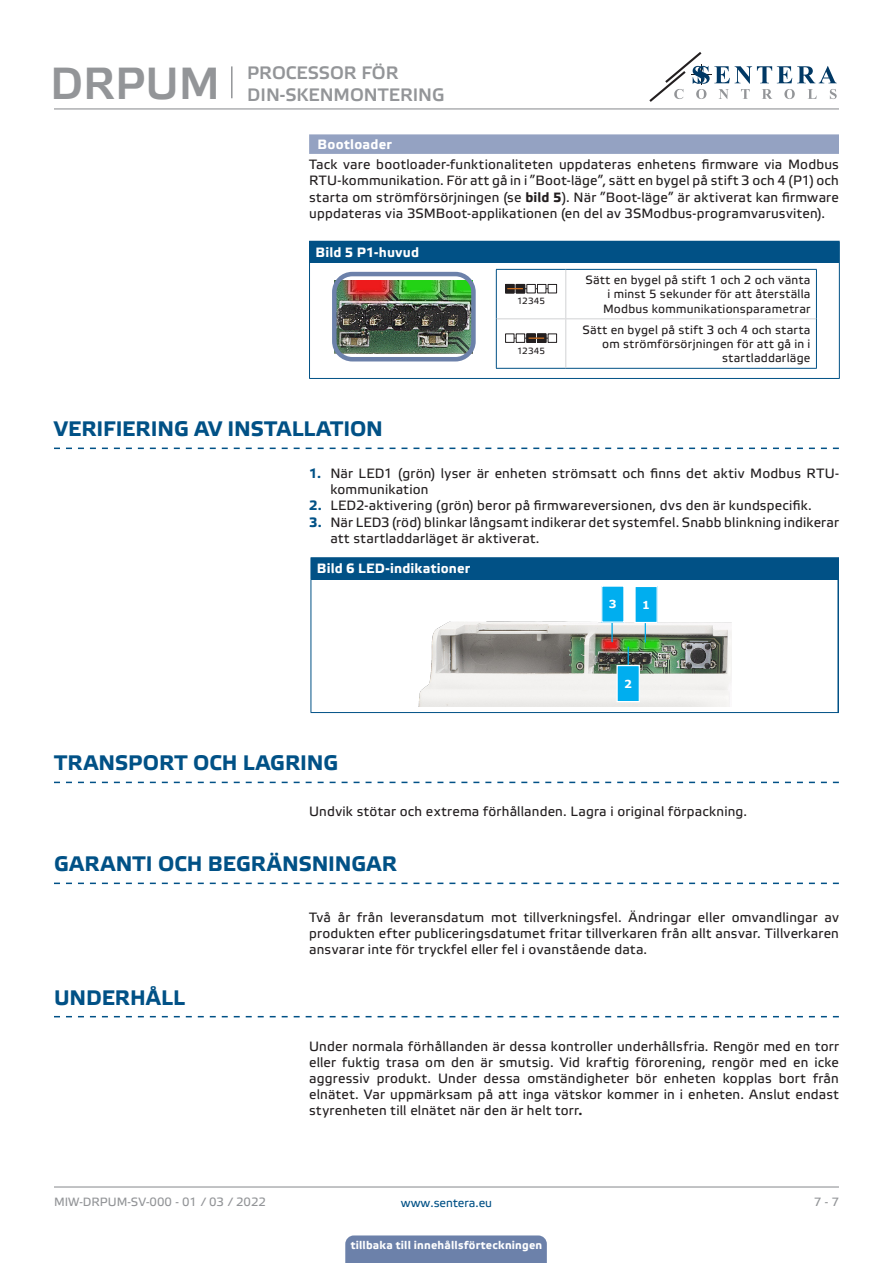
<style>
.page{position:relative;width:893px;height:1263px;background:#fff}
.page>*{position:absolute;margin:0;border:0;box-sizing:border-box;transform-origin:0 0}
.t1{font:45px "Etelka Medium Pro";color:#939598}
.t2{font:700 21px "Etelka Text Pro";letter-spacing:.005em;color:#015186}
.t3{font:18px "Etelka Medium Pro";color:#939598}
.bullet{font:13.5px/16.2px "Etelka Text Pro";letter-spacing:.015em;color:#231f20}
.body{font:13.5px/16.2px "Etelka Text Pro";letter-spacing:.015em;color:#231f20;text-align:justify}
.table_text{font:700 13.5px "Etelka Text Pro";letter-spacing:.01em;color:#fff}
.Number-roman{font:700 13.5px "Etelka Text Pro";letter-spacing:.015em;color:#fff}
.table_text-2{font:12px/14.4px "Etelka Text Pro";letter-spacing:.02em;color:#231f20;text-align:right}
.t4{font:12px "Etelka Text Pro";color:#939598}
.t5{font:12px "Etelka Text Pro";color:#015186}
.t6{font:700 11.25px "Etelka Text Pro";letter-spacing:.02em;color:#fff}
.t7{font:700 11.1px "Verdana";color:#fff}
.table_text-3{font:9px "Etelka Text Pro";letter-spacing:.01em;color:#231f20}
.s1{font-weight:700}
.s2{font-weight:700;color:#015186}
</style>
<div class="page">
<hr style="left:54px;top:108px;width:785px;height:1px;background:#939598">
<hr style="left:54px;top:1186px;width:785px;height:1px;background:#939598">
<svg style="left:649px;top:52px;width:188px;height:50px"></svg>
<div style="left:345px;top:1235px;width:202px;height:28px;background:#6c81aa"></div>
<div style="left:309px;top:134px;width:530px;height:20px;background:#94a2c2"></div>
<svg style="left:54px;top:448px;width:785px;height:1px"></svg>
<div style="left:309px;top:241px;width:530px;height:22px;background:#015186"></div>
<hr style="left:309px;top:241px;width:531px;height:1px;background:#015186">
<svg style="left:839px;top:242px;width:1px;height:21px"></svg>
<hr style="left:309px;top:263px;width:1px;height:115px;background:#015186">
<hr style="left:839px;top:263px;width:1px;height:115px;background:#015186">
<hr style="left:309px;top:378px;width:531px;height:1px;background:#015186">
<img style="left:334px;top:281px;width:137px;height:72px">
<div style="left:332px;top:272px;width:144px;height:89px;border:4px solid #6c81aa;border-radius:18px"></div>
<hr style="left:496px;top:270px;width:1px;height:49px;background:#015186">
<hr style="left:496px;top:269px;width:70px;height:1px;background:#015186">
<hr style="left:566px;top:269px;width:251px;height:1px;background:#015186">
<hr style="left:816px;top:270px;width:1px;height:49px;background:#015186">
<hr style="left:496px;top:319px;width:1px;height:49px;background:#015186">
<hr style="left:496px;top:368px;width:70px;height:1px;background:#015186">
<hr style="left:816px;top:319px;width:1px;height:49px;background:#015186">
<hr style="left:566px;top:368px;width:251px;height:1px;background:#015186">
<hr style="left:565px;top:270px;width:1px;height:48px;background:#d1d2d4">
<hr style="left:497px;top:318px;width:69px;height:1px;background:#d1d2d4">
<hr style="left:565px;top:319px;width:1px;height:49px;background:#d1d2d4">
<hr style="left:566px;top:318px;width:250px;height:1px;background:#d1d2d4">
<hr style="left:510px;top:288px;width:42px;height:1px;background:#231f20">
<div style="left:527px;top:284px;width:8px;height:9px;background:#fff"></div>
<div style="left:526px;top:284px;width:10px;height:9px;border:1px solid #231f20"></div>
<div style="left:537px;top:284px;width:9px;height:9px;background:#fff"></div>
<div style="left:537px;top:284px;width:9px;height:9px;border:1px solid #231f20"></div>
<div style="left:548px;top:284px;width:9px;height:9px;background:#fff"></div>
<div style="left:548px;top:284px;width:9px;height:9px;border:1px solid #231f20"></div>
<svg style="left:507px;top:286px;width:5px;height:5px"></svg>
<div style="left:505px;top:284px;width:9px;height:9px;border:1px solid #231f20"></div>
<svg style="left:518px;top:286px;width:5px;height:5px"></svg>
<div style="left:516px;top:284px;width:9px;height:9px;border:1px solid #231f20"></div>
<svg style="left:507px;top:288px;width:16px;height:1px"></svg>
<hr style="left:510px;top:338px;width:42px;height:1px;background:#231f20">
<div style="left:506px;top:334px;width:8px;height:8px;background:#fff"></div>
<div style="left:505px;top:333px;width:9px;height:10px;border:1px solid #231f20"></div>
<div style="left:516px;top:334px;width:9px;height:8px;background:#fff"></div>
<div style="left:516px;top:333px;width:9px;height:10px;border:1px solid #231f20"></div>
<div style="left:548px;top:334px;width:9px;height:8px;background:#fff"></div>
<div style="left:548px;top:333px;width:9px;height:10px;border:1px solid #231f20"></div>
<svg style="left:528px;top:335px;width:6px;height:6px"></svg>
<div style="left:526px;top:333px;width:10px;height:10px;border:1px solid #231f20"></div>
<svg style="left:539px;top:335px;width:5px;height:6px"></svg>
<div style="left:537px;top:333px;width:9px;height:10px;border:1px solid #231f20"></div>
<svg style="left:529px;top:338px;width:15px;height:1px"></svg>
<div style="left:311px;top:558px;width:527px;height:21px;background:#015186"></div>
<hr style="left:837px;top:558px;width:2px;height:21px;background:#015186">
<hr style="left:837px;top:579px;width:2px;height:133px;background:#015186">
<hr style="left:311px;top:557px;width:528px;height:1px;background:#015186">
<hr style="left:311px;top:579px;width:1px;height:133px;background:#015186">
<hr style="left:311px;top:712px;width:528px;height:1px;background:#015186">
<img style="left:418px;top:621px;width:314px;height:85px">
<hr style="left:628px;top:647px;width:1px;height:52px;background:#00aeef">
<div style="left:617px;top:665px;width:22px;height:37px;background:#00aeef"></div>
<div style="left:616px;top:665px;width:24px;height:37px;border:1px solid #fff"></div>
<hr style="left:645px;top:590px;width:1px;height:52px;background:#00aeef">
<div style="left:635px;top:586px;width:22px;height:36px;background:#00aeef"></div>
<div style="left:634px;top:586px;width:24px;height:37px;border:1px solid #fff"></div>
<hr style="left:611px;top:590px;width:2px;height:52px;background:#00aeef">
<div style="left:602px;top:586px;width:22px;height:36px;background:#00aeef"></div>
<div style="left:601px;top:585px;width:23px;height:38px;border:1px solid #fff"></div>
<svg style="left:54px;top:782px;width:785px;height:1px"></svg>
<svg style="left:54px;top:882px;width:785px;height:2px"></svg>
<svg style="left:54px;top:1016px;width:785px;height:1px"></svg>
<hr style="left:231px;top:66px;width:2px;height:32px;background:#939598">
<h1 class="t1" style="left:50px;top:59px;width:171px">DRPUM</h1>
<h3 class="t3" style="left:247px;top:63px;width:153px">PROCESSOR FÖR</h3>
<h3 class="t3" style="left:247px;top:85px;width:199px">DIN-SKENMONTERING</h3>
<p class="Number-roman" style="left:318px;top:137px;width:76px">Bootloader</p>
<p class="body" style="left:309px;top:157px;width:531px">Tack vare bootloader-funktionaliteten uppdateras enhetens firmware via Modbus RTU-kommunikation. För att gå in i ”Boot-läge”, sätt en bygel på stift 3 och 4 (P1) och starta om strömförsörjningen (se <span class="s1">bild 5</span>). När ”Boot-läge” är aktiverat kan firmware uppdateras via 3SMBoot-applikationen (en del av 3SModbus-programvarusviten).</p>
<p class="table_text" style="left:315px;top:245px;width:105px">Bild 5 P1-huvud</p>
<p class="table_text-3" style="left:517px;top:296px;width:30px">12345</p>
<p class="table_text-3" style="left:517px;top:346px;width:30px">12345</p>
<p class="table_text-2" style="left:585px;top:273px;width:227px">Sätt en bygel på stift 1 och 2 och vänta i minst 5 sekunder för att återställa<br>Modbus kommunikationsparametrar</p>
<p class="table_text-2" style="left:582px;top:323px;width:230px">Sätt en bygel på stift 3 och 4 och starta om strömförsörjningen för att gå in i startladdarläge</p>
<p class="t2" style="left:54px;top:417px;width:330px">VERIFIERING AV INSTALLATION</p>
<p class="bullet" style="left:330px;top:466px;width:510px;text-indent:-21px"><span class="s2">1.</span> När LED1 (grön) lyser är enheten strömsatt och finns det aktiv Modbus RTU&shy;kommunikation</p>
<p class="bullet" style="left:309px;top:498px;width:504px"><span class="s2">2.</span> LED2-aktivering (grön) beror på firmwareversionen, dvs den är kundspecifik.</p>
<p class="bullet" style="left:330px;top:515px;width:510px;text-indent:-21px"><span class="s2">3.</span> När LED3 (röd) blinkar långsamt indikerar det systemfel. Snabb blinkning indikerar att startladdarläget är aktiverat.</p>
<p class="table_text" style="left:317px;top:561px;width:155px">Bild 6 LED-indikationer</p>
<p class="t7" style="left:609px;top:596px;width:9px">3</p>
<p class="t7" style="left:642px;top:597px;width:9px">1</p>
<p class="t7" style="left:624px;top:676px;width:9px">2</p>
<p class="t2" style="left:54px;top:751px;width:286px">TRANSPORT OCH LAGRING</p>
<p class="body" style="left:309px;top:804px;width:440px">Undvik stötar och extrema förhållanden. Lagra i original förpackning.</p>
<p class="t2" style="left:54px;top:852px;width:345px">GARANTI OCH BEGRÄNSNINGAR</p>
<p class="body" style="left:309px;top:910px;width:531px">Två år från leveransdatum mot tillverkningsfel. Ändringar eller omvandlingar av produkten efter publiceringsdatumet fritar tillverkaren från allt ansvar. Tillverkaren ansvarar inte för tryckfel eller fel i ovanstående data.</p>
<p class="t2" style="left:54px;top:986px;width:132px">UNDERHÅLL</p>
<p class="bullet" style="left:309px;top:1039px;width:531px;text-align:justify">Under normala förhållanden är dessa kontroller underhållsfria. Rengör med en torr eller fuktig trasa om den är smutsig. Vid kraftig förorening, rengör med en icke aggressiv produkt. Under dessa omständigheter bör enheten kopplas bort från elnätet. Var uppmärksam på att inga vätskor kommer in i enheten. Anslut endast styrenheten till elnätet när den är helt torr<span class="s1">.</span></p>
<p class="t4" style="left:54px;top:1195px;width:214px">MIW-DRPUM-SV-000 - 01 / 03 / 2022</p>
<p class="t5" style="left:401px;top:1196px;width:93px">www.sentera.eu</p>
<p class="t4" style="left:814px;top:1195px;width:27px">7 - 7</p>
<p class="t6" style="left:351px;top:1239px;width:193px">tillbaka till innehållsförteckningen</p>
</div>
